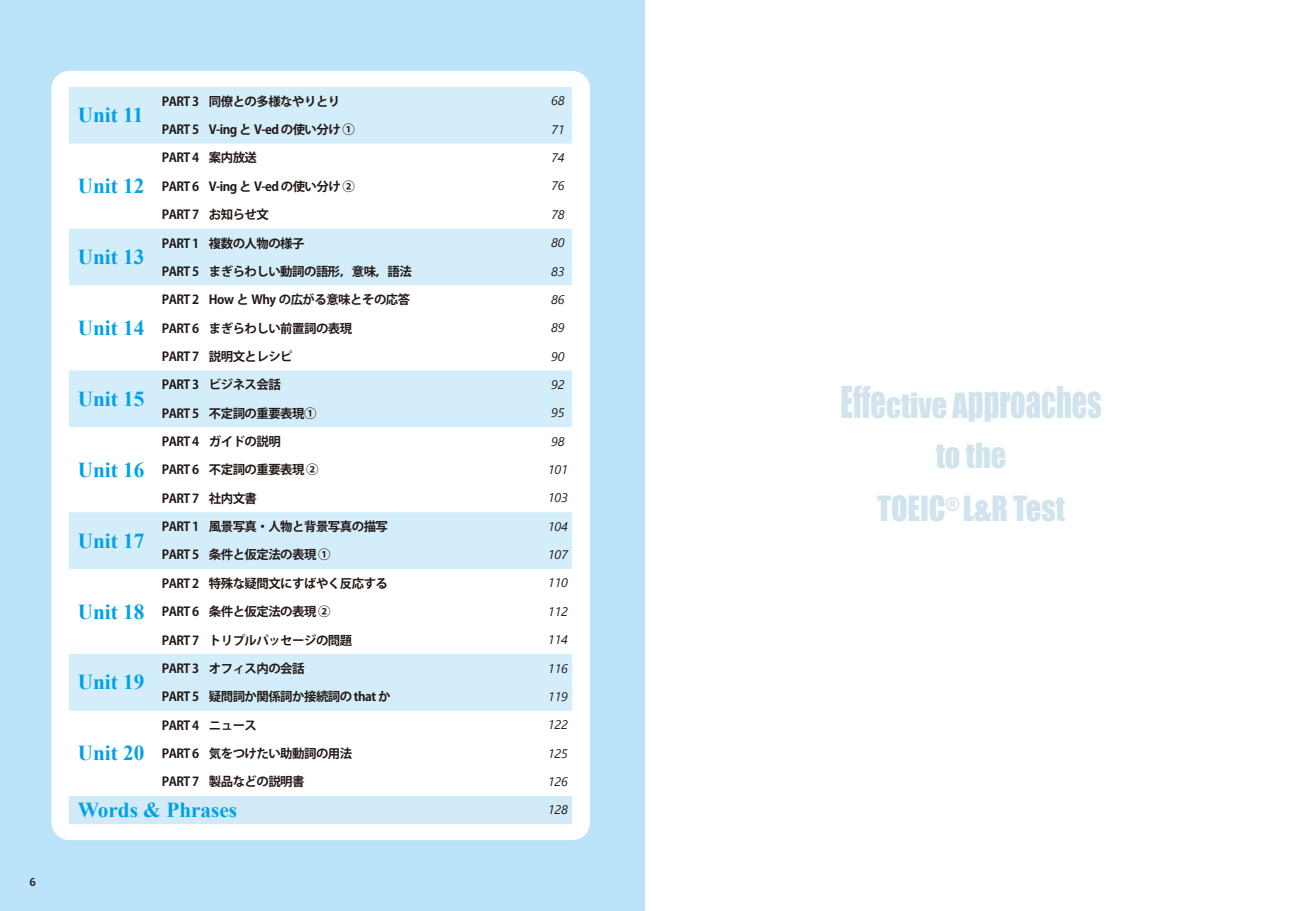
<style>
.page{position:relative;width:1290px;height:911px;background:#fff}
.page>*{position:absolute;margin:0;border:0;box-sizing:border-box;transform-origin:0 0}
.t1{font:40.38px "Impact";color:#d1e3ed;scale:.75 1}
.t2{font:31.88px/53.1px "Impact";color:#d1e3ed;text-align:center;scale:.95 1}
.t3{font:700 21.25px "Times New Roman";color:#00a1e9}
.t4{font:700 12.38px "Koz Go Pro";letter-spacing:-.04em;color:#231916}
.t5{font:italic 12.38px "Segoe UI";color:#231916}
.t6{font:700 12.38px "Candara";color:#231916}
.s1{font-size:31.88px}
</style>
<div class="page">
<div style="left:0;top:0;width:645px;height:911px;background:#bbe3f9"></div>
<div style="left:51px;top:71px;width:539px;height:769px;background:#fff;border-radius:18px"></div>
<svg style="left:69px;top:87px;width:503px;height:623px"></svg>
<div style="left:69px;top:796px;width:503px;height:28px;background:#d2eaf7"></div>
<p class="t6" style="left:30px;top:874px;width:8px">6</p>
<h3 class="t3" style="left:78px;top:100px;width:67px">Unit 11</h3>
<h3 class="t3" style="left:78px;top:171px;width:68px">Unit 12</h3>
<h3 class="t3" style="left:78px;top:241px;width:68px">Unit 13</h3>
<h3 class="t3" style="left:78px;top:312px;width:68px">Unit 14</h3>
<h3 class="t3" style="left:78px;top:383px;width:68px">Unit 15</h3>
<h3 class="t3" style="left:78px;top:454px;width:68px">Unit 16</h3>
<h3 class="t3" style="left:78px;top:525px;width:68px">Unit 17</h3>
<h3 class="t3" style="left:78px;top:596px;width:68px">Unit 18</h3>
<h3 class="t3" style="left:78px;top:667px;width:68px">Unit 19</h3>
<p class="t4" style="left:162px;top:93px;width:180px">PART 3 同僚との多様なやりとり</p>
<p class="t5" style="left:551px;top:89px;width:15px">68</p>
<p class="t4" style="left:162px;top:122px;width:195px">PART 5 V-ing と V-ed の使い分け ①</p>
<p class="t5" style="left:551px;top:118px;width:15px">71</p>
<p class="t4" style="left:162px;top:150px;width:97px">PART 4 案内放送</p>
<p class="t5" style="left:551px;top:146px;width:15px">74</p>
<p class="t4" style="left:162px;top:178px;width:195px">PART 6 V-ing と V-ed の使い分け ②</p>
<p class="t5" style="left:551px;top:174px;width:15px">76</p>
<p class="t4" style="left:162px;top:207px;width:109px">PART 7 お知らせ文</p>
<p class="t5" style="left:551px;top:203px;width:15px">78</p>
<p class="t4" style="left:162px;top:235px;width:144px">PART 1 複数の人物の様子</p>
<p class="t5" style="left:551px;top:231px;width:15px">80</p>
<p class="t4" style="left:162px;top:263px;width:251px">PART 5 まぎらわしい動詞の語形，意味，語法</p>
<p class="t5" style="left:551px;top:259px;width:15px">83</p>
<p class="t4" style="left:162px;top:292px;width:250px">PART 2 How と Why の広がる意味とその応答</p>
<p class="t5" style="left:551px;top:288px;width:15px">86</p>
<p class="t4" style="left:162px;top:320px;width:192px">PART 6 まぎらわしい前置詞の表現</p>
<p class="t5" style="left:551px;top:316px;width:15px">89</p>
<p class="t4" style="left:162px;top:348px;width:132px">PART 7 説明文とレシピ</p>
<p class="t5" style="left:551px;top:344px;width:15px">90</p>
<p class="t4" style="left:162px;top:377px;width:120px">PART 3 ビジネス会話</p>
<p class="t5" style="left:551px;top:373px;width:15px">92</p>
<p class="t4" style="left:162px;top:405px;width:156px">PART 5 不定詞の重要表現①</p>
<p class="t5" style="left:551px;top:401px;width:15px">95</p>
<p class="t4" style="left:162px;top:433px;width:120px">PART 4 ガイドの説明</p>
<p class="t5" style="left:551px;top:429px;width:15px">98</p>
<p class="t4" style="left:162px;top:462px;width:158px">PART 6 不定詞の重要表現 ②</p>
<p class="t5" style="left:548px;top:458px;width:22px">101</p>
<p class="t4" style="left:162px;top:490px;width:97px">PART 7 社内文書</p>
<p class="t5" style="left:548px;top:486px;width:22px">103</p>
<p class="t4" style="left:162px;top:518px;width:228px">PART 1 風景写真・人物と背景写真の描写</p>
<p class="t5" style="left:548px;top:514px;width:22px">104</p>
<p class="t4" style="left:162px;top:547px;width:170px">PART 5 条件と仮定法の表現 ①</p>
<p class="t5" style="left:548px;top:543px;width:22px">107</p>
<p class="t4" style="left:162px;top:575px;width:228px">PART 2 特殊な疑問文にすばやく反応する</p>
<p class="t5" style="left:548px;top:571px;width:22px">110</p>
<p class="t4" style="left:162px;top:603px;width:170px">PART 6 条件と仮定法の表現 ②</p>
<p class="t5" style="left:548px;top:600px;width:22px">112</p>
<p class="t4" style="left:162px;top:632px;width:192px">PART 7 トリプルパッセージの問題</p>
<p class="t5" style="left:548px;top:628px;width:22px">114</p>
<p class="t4" style="left:162px;top:660px;width:144px">PART 3 オフィス内の会話</p>
<p class="t5" style="left:548px;top:656px;width:22px">116</p>
<p class="t4" style="left:162px;top:688px;width:230px">PART 5 疑問詞か関係詞か接続詞の that か</p>
<p class="t5" style="left:548px;top:685px;width:22px">119</p>
<p class="t4" style="left:162px;top:717px;width:97px">PART 4 ニュース</p>
<p class="t5" style="left:548px;top:713px;width:22px">122</p>
<p class="t4" style="left:162px;top:745px;width:192px">PART 6 気をつけたい助動詞の用法</p>
<p class="t5" style="left:548px;top:741px;width:22px">125</p>
<p class="t4" style="left:162px;top:774px;width:144px">PART 7 製品などの説明書</p>
<p class="t5" style="left:548px;top:770px;width:22px">126</p>
<h3 class="t3" style="left:78px;top:794px;width:161px">Words &amp; Phrases</h3>
<p class="t5" style="left:548px;top:798px;width:22px">128</p>
<h3 class="t3" style="left:78px;top:738px;width:68px">Unit 20</h3>
<h1 class="t1" style="left:840px;top:371px;width:350px">Effe<span class="s1">ctive A</span>pproaches</h1>
<h2 class="t2" style="left:877px;top:428px;width:199px">to the<br>TOEIC<sup>®</sup> L&amp;R Test</h2>
</div>
